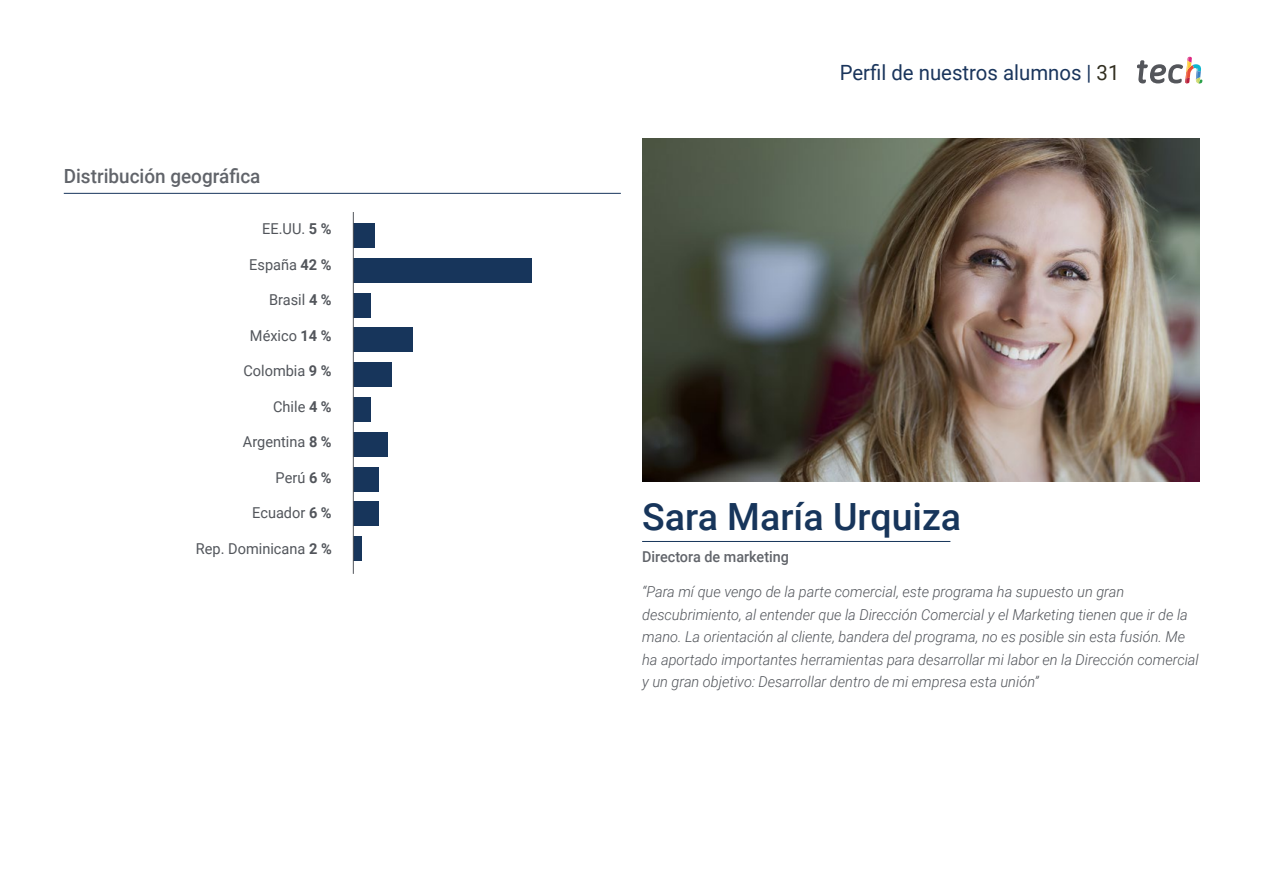
<style>
.page{position:relative;width:1263px;height:893px;background:#fff}
.page>*{position:absolute;margin:0;border:0;box-sizing:border-box;transform-origin:0 0}
.t1{font:500 37.5px "Roboto";color:#17355b}
.t2{font:21px "Roboto";color:#1a355c}
.t3{font:500 19.5px "Roboto";color:#61646a}
.t4{font:italic 300 15px/22.5px "Roboto";color:#52555b}
.t5{font:15px "Roboto";color:#52555b}
.t6{font:500 15px "Roboto";color:#61646a;scale:.96 1}
.s1{font-weight:700}
.s2{color:#312e20}
</style>
<div class="page">
<img style="left:642px;top:138px;width:557px;height:343px">
<hr style="left:64px;top:193px;width:557px;height:1px;background:#17355b">
<svg style="left:1137px;top:57px;width:65px;height:27px"></svg>
<hr style="left:642px;top:541px;width:308px;height:1px;background:#16355a">
<div style="left:353px;top:223px;width:22px;height:25px;background:#17355b"></div>
<div style="left:353px;top:397px;width:17px;height:25px;background:#17355b"></div>
<div style="left:353px;top:258px;width:179px;height:25px;background:#17355b"></div>
<div style="left:353px;top:432px;width:34px;height:25px;background:#17355b"></div>
<div style="left:353px;top:293px;width:17px;height:24px;background:#17355b"></div>
<div style="left:353px;top:467px;width:26px;height:24px;background:#17355b"></div>
<div style="left:353px;top:327px;width:60px;height:25px;background:#17355b"></div>
<div style="left:353px;top:502px;width:26px;height:24px;background:#17355b"></div>
<div style="left:353px;top:362px;width:39px;height:25px;background:#17355b"></div>
<div style="left:353px;top:536px;width:9px;height:25px;background:#17355b"></div>
<hr style="left:353px;top:212px;width:1px;height:362px;background:#52555b">
<h3 class="t3" style="left:64px;top:162px;width:198px">Distribución geográfica</h3>
<p class="t5" style="left:262px;top:218px;width:71px">EE.UU. <span class="s1">5 %</span></p>
<p class="t5" style="left:249px;top:254px;width:84px">España <span class="s1">42 %</span></p>
<p class="t5" style="left:269px;top:289px;width:64px">Brasil <span class="s1">4 %</span></p>
<p class="t5" style="left:250px;top:325px;width:83px">México <span class="s1">14 %</span></p>
<p class="t5" style="left:243px;top:360px;width:90px">Colombia <span class="s1">9 %</span></p>
<p class="t5" style="left:273px;top:396px;width:60px">Chile <span class="s1">4 %</span></p>
<p class="t5" style="left:243px;top:431px;width:90px">Argentina <span class="s1">8 %</span></p>
<p class="t5" style="left:276px;top:467px;width:58px">Perú <span class="s1">6 %</span></p>
<p class="t5" style="left:252px;top:502px;width:81px">Ecuador <span class="s1">6 %</span></p>
<p class="t5" style="left:196px;top:538px;width:137px">Rep. Dominicana <span class="s1">2 %</span></p>
<h2 class="t2" style="left:840px;top:57px;width:281px">Perfil de nuestros alumnos | <span class="s2">31</span></h2>
<h1 class="t1" style="left:642px;top:490px;width:321px">Sara María Urquiza</h1>
<p class="t6" style="left:642px;top:546px;width:154px">Directora de marketing</p>
<p class="t4" style="left:642px;top:580px;width:558px">“Para mí que vengo de la parte comercial, este programa ha supuesto un gran descubrimiento, al entender que la Dirección Comercial y el Marketing tienen que ir de la mano. La orientación al cliente, bandera del programa, no es posible sin esta fusión. Me ha aportado importantes herramientas para desarrollar mi labor en la Dirección comercial y un gran objetivo: Desarrollar dentro de mi empresa esta unión”</p>
</div>
